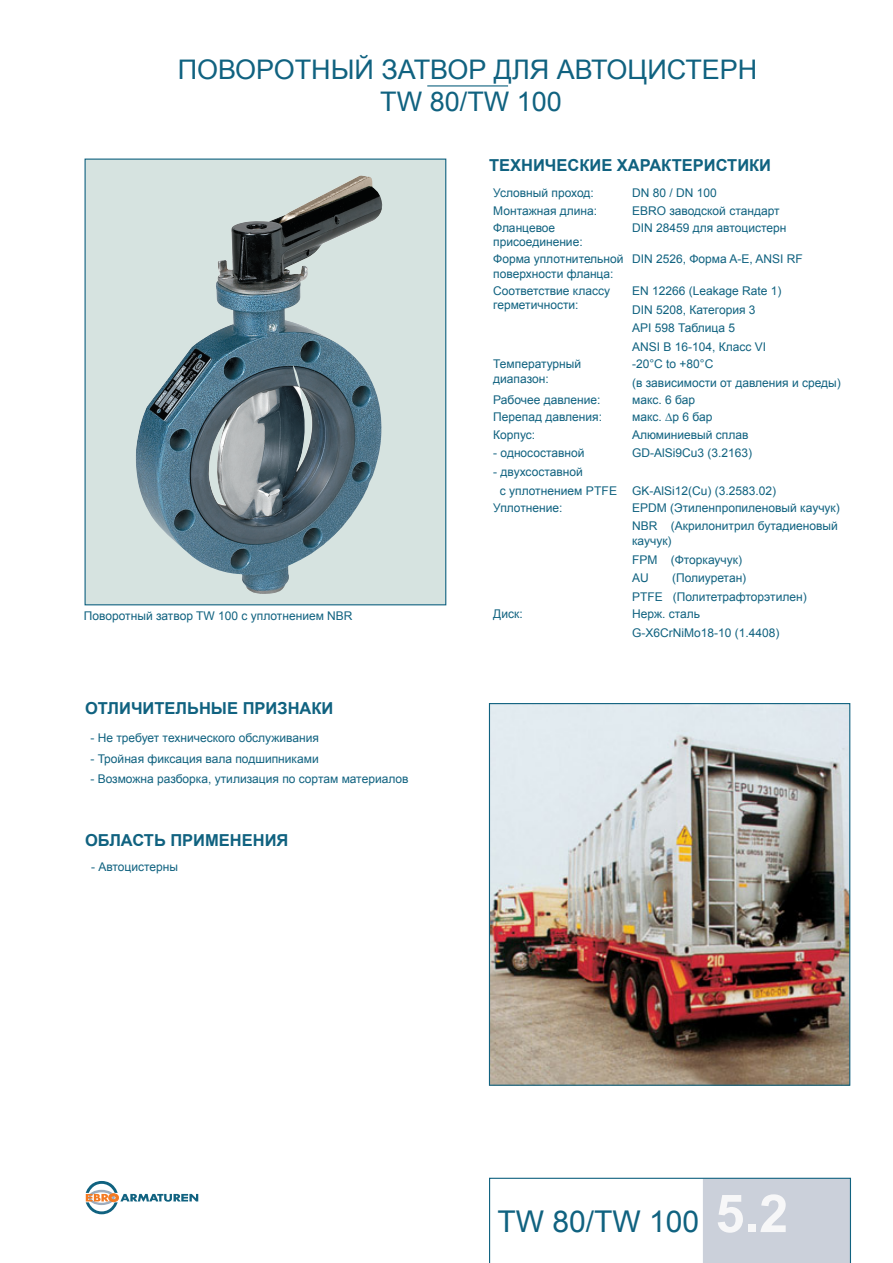
<style>
.page{position:relative;width:893px;height:1263px;background:#fff}
.page>*{position:absolute;margin:0;border:0;box-sizing:border-box;transform-origin:0 0}
.t1{font:700 52.5px "Arial";color:#f7f7f8}
.t2{font:30px "Arial";color:#106280}
.t3{font:27px "Arial";color:#106280}
.t4{font:700 16.5px "Arial";color:#106280}
.hinweise_einsatzgebi{font:12px/14.4px "Arial";color:#106280}
.Untertext__bild{font:12px "Arial";color:#106280}
</style>
<div class="page">
<svg style="left:86px;top:1181px;width:112px;height:33px"></svg>
<hr style="left:427px;top:85px;width:81px;height:1px;background:#106280">
<div style="left:85px;top:159px;width:361px;height:446px;background:#d6e3e0;border:1px solid #106280"></div>
<img style="left:136px;top:176px;width:247px;height:418px">
<img style="left:491px;top:705px;width:357px;height:379px">
<div style="left:489px;top:703px;width:361px;height:383px;border:1px solid #106280"></div>
<svg style="left:489px;top:1178px;width:362px;height:85px"></svg>
<p class="t3" style="left:178px;top:52px;width:581px">ПОВОРОТНЫЙ ЗАТВОР ДЛЯ АВТОЦИСТЕРН</p>
<p class="t3" style="left:380px;top:84px;width:183px">TW 80/TW 100</p>
<p class="t4" style="left:489px;top:154px;width:284px">ТЕХНИЧЕСКИЕ ХАРАКТЕРИСТИКИ</p>
<p class="hinweise_einsatzgebi" style="left:493px;top:186px;width:102px">Условный проход:</p>
<p class="hinweise_einsatzgebi" style="left:632px;top:186px;width:86px">DN 80 / DN 100</p>
<p class="hinweise_einsatzgebi" style="left:493px;top:203px;width:105px">Монтажная длина:</p>
<p class="hinweise_einsatzgebi" style="left:632px;top:203px;width:149px">EBRO заводской стандарт</p>
<p class="hinweise_einsatzgebi" style="left:493px;top:220px;width:91px">Фланцевое присоединение:</p>
<p class="hinweise_einsatzgebi" style="left:632px;top:220px;width:156px">DIN 28459 для автоцистерн</p>
<p class="hinweise_einsatzgebi" style="left:493px;top:252px;width:132px">Форма уплотнительной поверхности фланца:</p>
<p class="hinweise_einsatzgebi" style="left:632px;top:252px;width:172px">DIN 2526, Форма A-E, ANSI RF</p>
<p class="hinweise_einsatzgebi" style="left:493px;top:284px;width:118px">Соответствие классу герметичности:</p>
<p class="hinweise_einsatzgebi" style="left:632px;top:284px;width:151px">EN 12266 (Leakage Rate 1)</p>
<p class="hinweise_einsatzgebi" style="left:632px;top:302px;width:125px">DIN 5208, Категория 3</p>
<p class="hinweise_einsatzgebi" style="left:632px;top:321px;width:105px">API 598 Таблица 5</p>
<p class="hinweise_einsatzgebi" style="left:632px;top:340px;width:136px">ANSI B 16-104, Класс VI</p>
<p class="hinweise_einsatzgebi" style="left:493px;top:357px;width:89px">Температурный диапазон:</p>
<p class="hinweise_einsatzgebi" style="left:632px;top:357px;width:83px">-20°C to +80°C</p>
<p class="hinweise_einsatzgebi" style="left:632px;top:376px;width:210px">(в зависимости от давления и среды)</p>
<p class="Untertext__bild" style="left:84px;top:608px;width:270px">Поворотный затвор TW 100 с уплотнением NBR</p>
<p class="t4" style="left:85px;top:698px;width:250px">ОТЛИЧИТЕЛЬНЫЕ ПРИЗНАКИ</p>
<p class="hinweise_einsatzgebi" style="left:90px;top:731px;width:230px">- Не требует технического обслуживания</p>
<p class="hinweise_einsatzgebi" style="left:90px;top:751px;width:230px">- Тройная фиксация вала подшипниками</p>
<p class="hinweise_einsatzgebi" style="left:90px;top:772px;width:320px">- Возможна разборка, утилизация по сортам материалов</p>
<p class="t4" style="left:85px;top:829px;width:205px">ОБЛАСТЬ ПРИМЕНЕНИЯ</p>
<p class="hinweise_einsatzgebi" style="left:91px;top:860px;width:89px">- Автоцистерны</p>
<p class="hinweise_einsatzgebi" style="left:493px;top:393px;width:109px">Рабочее давление:</p>
<p class="hinweise_einsatzgebi" style="left:632px;top:393px;width:64px">макс. 6 бар</p>
<p class="hinweise_einsatzgebi" style="left:493px;top:410px;width:110px">Перепад давления:</p>
<p class="hinweise_einsatzgebi" style="left:632px;top:410px;width:82px">макс. ∆p 6 бар</p>
<p class="hinweise_einsatzgebi" style="left:493px;top:427px;width:44px">Корпус:</p>
<p class="hinweise_einsatzgebi" style="left:493px;top:446px;width:93px">- односоставной</p>
<p class="hinweise_einsatzgebi" style="left:493px;top:465px;width:91px">- двухсоставной</p>
<p class="hinweise_einsatzgebi" style="left:500px;top:483px;width:119px">с уплотнением PTFE</p>
<p class="hinweise_einsatzgebi" style="left:632px;top:427px;width:118px">Алюминиевый сплав</p>
<p class="hinweise_einsatzgebi" style="left:632px;top:446px;width:122px">GD-AlSi9Cu3 (3.2163)</p>
<p class="hinweise_einsatzgebi" style="left:632px;top:483px;width:146px">GK-AlSi12(Cu) (3.2583.02)</p>
<p class="hinweise_einsatzgebi" style="left:493px;top:500px;width:71px">Уплотнение:</p>
<p class="hinweise_einsatzgebi" style="left:632px;top:500px;width:209px">EPDM (Этиленпропиленовый каучук)</p>
<p class="hinweise_einsatzgebi" style="left:632px;top:519px;width:207px">NBR (Акрилонитрил бутадиеновый каучук)</p>
<p class="hinweise_einsatzgebi" style="left:632px;top:552px;width:112px">FPM (Фторкаучук)</p>
<p class="hinweise_einsatzgebi" style="left:632px;top:571px;width:18px">AU</p>
<p class="hinweise_einsatzgebi" style="left:672px;top:571px;width:76px">(Полиуретан)</p>
<p class="hinweise_einsatzgebi" style="left:632px;top:589px;width:176px">PTFE (Политетрафторэтилен)</p>
<p class="hinweise_einsatzgebi" style="left:493px;top:607px;width:31px">Диск:</p>
<p class="hinweise_einsatzgebi" style="left:632px;top:607px;width:69px">Нерж. сталь</p>
<p class="hinweise_einsatzgebi" style="left:632px;top:625px;width:149px">G-X6CrNiMo18-10 (1.4408)</p>
<p class="t2" style="left:497px;top:1201px;width:203px">TW 80/TW 100</p>
<p class="t1" style="left:715px;top:1179px;width:74px">5.2</p>
</div>
